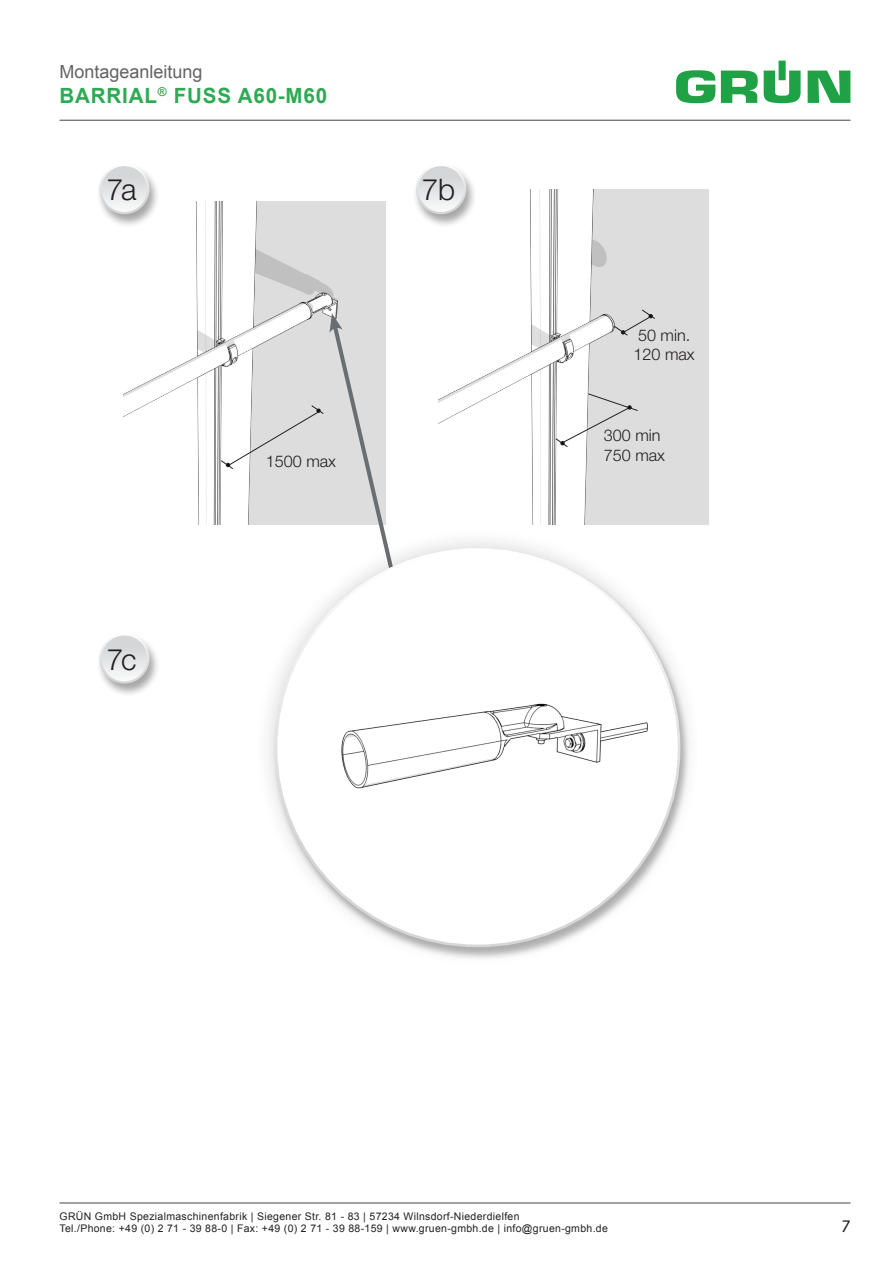
<style>
.page{position:relative;width:893px;height:1263px;background:#fff}
.page>*{position:absolute;margin:0;border:0;box-sizing:border-box;transform-origin:0 0}
.t1{font:300 29.7px "Helvetica Neue LT Pro";color:#231f20}
.t2{font:700 21px "Arial";letter-spacing:.04em;color:#2daa52}
.t3{font:18px "Arial";color:#636366}
.t4{font:500 16.5px "Stone Sans Std";color:#231f20}
.t5{font:300 16.2px/19.5px "Helvetica Neue LT Pro";color:#231f20}
.t6{font:10.5px/12.6px "Arial";letter-spacing:.03em;color:#231f20}
</style>
<div class="page">
<svg style="left:676px;top:70px;width:39px;height:33px"></svg>
<svg style="left:721px;top:71px;width:37px;height:32px"></svg>
<svg style="left:764px;top:71px;width:37px;height:32px"></svg>
<svg style="left:808px;top:71px;width:42px;height:32px"></svg>
<div style="left:779px;top:61px;width:7px;height:19px;background:#1fa245"></div>
<hr style="left:60px;top:120px;width:790px;height:1px;background:#636366">
<hr style="left:60px;top:1202px;width:790px;height:1px;background:#636366">
<img style="left:123px;top:201px;width:263px;height:324px">
<img style="left:439px;top:190px;width:269px;height:335px">
<div style="left:96px;top:164px;width:64px;height:64px;background:#231f20;opacity:.4"></div>
<svg style="left:100px;top:165px;width:48px;height:48px"></svg>
<div style="left:99px;top:164px;width:51px;height:50px;border:2px solid #fff;border-radius:50%"></div>
<div style="left:413px;top:164px;width:64px;height:64px;background:#231f20;opacity:.4"></div>
<svg style="left:417px;top:165px;width:48px;height:48px"></svg>
<div style="left:416px;top:164px;width:50px;height:50px;border:2px solid #fff;border-radius:50%"></div>
<svg style="left:221px;top:405px;width:102px;height:64px"></svg>
<svg style="left:614px;top:310px;width:41px;height:25px"></svg>
<svg style="left:556px;top:393px;width:82px;height:54px"></svg>
<svg style="left:329px;top:313px;width:57px;height:214px;background:#d4d4d4"></svg>
<div style="left:254px;top:527px;width:448px;height:441px;background:#231f20;opacity:.2"></div>
<div style="left:276px;top:549px;width:403px;height:397px;background:#fff;border-radius:50%"></div>
<img style="left:276px;top:605px;width:403px;height:285px">
<div style="left:96px;top:633px;width:64px;height:64px;background:#231f20;opacity:.4"></div>
<svg style="left:100px;top:634px;width:48px;height:48px"></svg>
<div style="left:99px;top:633px;width:51px;height:51px;border:2px solid #fff;border-radius:50%"></div>
<h3 class="t3" style="left:60px;top:60px;width:145px">Montageanleitung</h3>
<h2 class="t2" style="left:60px;top:82px;width:269px">BARRIAL<sup>®</sup> FUSS A60-M60</h2>
<h1 class="t1" style="left:107px;top:172px;width:31px">7a</h1>
<h1 class="t1" style="left:422px;top:172px;width:35px">7b</h1>
<h1 class="t1" style="left:107px;top:641px;width:31px">7c</h1>
<h3 class="t5" style="left:266px;top:451px;width:72px">1500 max</h3>
<h3 class="t5" style="left:633px;top:325px;width:63px">50 min.<br>120 max</h3>
<h3 class="t5" style="left:604px;top:425px;width:63px">300 min<br>750 max</h3>
<p class="t6" style="left:60px;top:1210px;width:550px">GRÜN GmbH Spezialmaschinenfabrik | Siegener Str. 81 - 83 | 57234 Wilnsdorf-Niederdielfen<br>Tel./Phone: +49 (0) 2 71 - 39 88-0 | Fax: +49 (0) 2 71 - 39 88-159 | www.gruen-gmbh.de | info@gruen-gmbh.de</p>
<h3 class="t4" style="left:841px;top:1216px;width:11px">7</h3>
</div>
